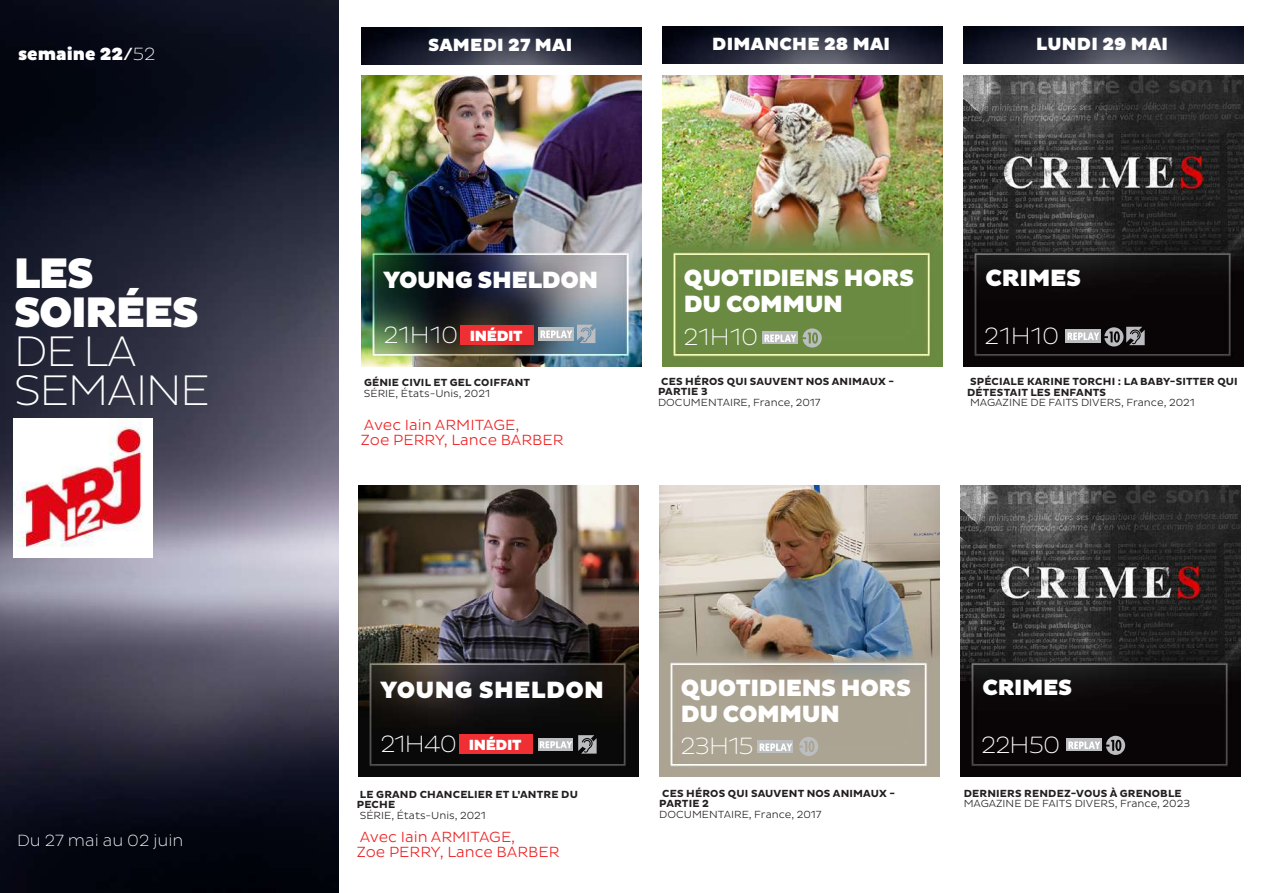
<style>
.page{position:relative;width:1263px;height:893px;background:#fff}
.page>*{position:absolute;margin:0;border:0;box-sizing:border-box;transform-origin:0 0}
.t1{font:200 43.5px/39px "Pluto Sans";letter-spacing:-.04em;color:#fff}
.t2{font:900 43.5px/39px "Pluto Sans";letter-spacing:-.04em;color:#fff}
.t3{font:900 24px/25.5px "Pluto Sans";letter-spacing:-.015em;color:#fff}
.t4{font:200 24px "Pluto Sans";letter-spacing:-.015em;color:#fff}
.t5{font:900 24px "Pluto Sans";letter-spacing:.015em;color:#fff}
.t6{font:900 22.5px "Pluto Sans";letter-spacing:-.015em;color:#fff}
.t7{font:900 18px "Pluto Sans";letter-spacing:.015em;color:#fff}
.t8{font:200 16.5px "Pluto Sans";color:#fff}
.t9{font:300 15px/15px "Pluto Sans";color:#ee2123}
.t10{font:900 15px "Pluto Sans";letter-spacing:-.025em;color:#fff}
.t11{font:700 10.5px/10.5px "Pluto Sans";letter-spacing:.015em;color:#231f20}
.t12{font:300 10.5px "Pluto Sans";color:#231f20}
.s1{font-weight:200}
</style>
<div class="page">
<img style="left:663px;top:76px;width:279px;height:290px">
<img style="left:964px;top:76px;width:279px;height:290px">
<img style="left:362px;top:75px;width:279px;height:291px">
<img style="left:0;top:0;width:339px;height:893px">
<img style="left:362px;top:27px;width:279px;height:37px">
<img style="left:663px;top:26px;width:279px;height:37px">
<img style="left:964px;top:26px;width:279px;height:37px">
<img style="left:660px;top:486px;width:279px;height:291px">
<img style="left:961px;top:486px;width:279px;height:291px">
<img style="left:359px;top:486px;width:279px;height:290px">
<img style="left:14px;top:419px;width:139px;height:139px">
<img style="left:762px;top:331px;width:35px;height:13px">
<img style="left:758px;top:740px;width:35px;height:13px">
<img style="left:1065px;top:330px;width:35px;height:12px">
<img style="left:1067px;top:738px;width:35px;height:13px">
<svg style="left:1106px;top:736px;width:19px;height:19px"></svg>
<svg style="left:577px;top:325px;width:18px;height:18px"></svg>
<img style="left:539px;top:328px;width:35px;height:12px">
<svg style="left:578px;top:735px;width:19px;height:19px"></svg>
<img style="left:538px;top:738px;width:35px;height:13px">
<svg style="left:803px;top:328px;width:19px;height:20px"></svg>
<div style="left:461px;top:325px;width:73px;height:19px;background:#ee3034"></div>
<div style="left:460px;top:735px;width:73px;height:19px;background:#ee3034"></div>
<svg style="left:799px;top:737px;width:19px;height:19px"></svg>
<svg style="left:1104px;top:327px;width:41px;height:19px"></svg>
<h3 class="t7" style="left:18px;top:43px;width:139px">semaine 22/<span class="s1">52</span></h3>
<h1 class="t2" style="left:14px;top:255px;width:187px">LES<br>SOIRÉES</h1>
<h1 class="t1" style="left:14px;top:332px;width:198px">DE LA<br>SEMAINE</h1>
<h3 class="t8" style="left:17px;top:831px;width:168px">Du 27 mai au 02 juin</h3>
<h3 class="t7" style="left:428px;top:34px;width:146px">SAMEDI 27 MAI</h3>
<h3 class="t7" style="left:712px;top:33px;width:179px">DIMANCHE 28 MAI</h3>
<h3 class="t7" style="left:1036px;top:33px;width:133px">LUNDI 29 MAI</h3>
<h2 class="t3" style="left:384px;top:268px;width:216px">YOUNG SHELDON</h2>
<h2 class="t3" style="left:684px;top:266px;width:232px">QUOTIDIENS HORS<br>DU COMMUN</h2>
<h2 class="t3" style="left:985px;top:266px;width:97px">CRIMES</h2>
<h2 class="t4" style="left:383px;top:321px;width:76px">21H10</h2>
<h2 class="t4" style="left:683px;top:323px;width:76px">21H10</h2>
<h2 class="t4" style="left:984px;top:322px;width:76px">21H10</h2>
<h3 class="t10" style="left:470px;top:327px;width:54px">INÉDIT</h3>
<p class="t11" style="left:364px;top:378px;width:168px">GÉNIE CIVIL ET GEL COIFFANT</p>
<p class="t12" style="left:364px;top:387px;width:128px">SÉRIE, États-Unis, 2021</p>
<p class="t11" style="left:658px;top:376px;width:237px">CES HÉROS QUI SAUVENT NOS ANIMAUX -<br>PARTIE 3</p>
<p class="t12" style="left:658px;top:396px;width:164px">DOCUMENTAIRE, France, 2017</p>
<h3 class="t9" style="left:361px;top:418px;width:204px">Avec Iain ARMITAGE,<br>Zoe PERRY, Lance BARBER</h3>
<p class="t11" style="left:967px;top:377px;width:272px">SPÉCIALE KARINE TORCHI : LA BABY-SITTER QUI<br>DÉTESTAIT LES ENFANTS</p>
<p class="t12" style="left:970px;top:397px;width:226px">MAGAZINE DE FAITS DIVERS, France, 2021</p>
<h2 class="t5" style="left:381px;top:676px;width:225px">YOUNG SHELDON</h2>
<h2 class="t3" style="left:681px;top:676px;width:232px">QUOTIDIENS HORS<br>DU COMMUN</h2>
<h3 class="t6" style="left:982px;top:675px;width:91px">CRIMES</h3>
<h2 class="t4" style="left:380px;top:730px;width:78px">21H40</h2>
<h2 class="t4" style="left:680px;top:732px;width:75px">23H15</h2>
<h2 class="t4" style="left:981px;top:731px;width:81px">22H50</h2>
<h3 class="t10" style="left:469px;top:737px;width:54px">INÉDIT</h3>
<p class="t11" style="left:357px;top:789px;width:222px">LE GRAND CHANCELIER ET L’ANTRE DU<br>PECHE</p>
<p class="t12" style="left:360px;top:809px;width:128px">SÉRIE, États-Unis, 2021</p>
<h3 class="t9" style="left:357px;top:830px;width:204px">Avec Iain ARMITAGE,<br>Zoe PERRY, Lance BARBER</h3>
<p class="t11" style="left:659px;top:788px;width:237px">CES HÉROS QUI SAUVENT NOS ANIMAUX -<br>PARTIE 2</p>
<p class="t12" style="left:659px;top:808px;width:164px">DOCUMENTAIRE, France, 2017</p>
<p class="t11" style="left:964px;top:788px;width:219px">DERNIERS RENDEZ-VOUS À GRENOBLE</p>
<p class="t12" style="left:964px;top:798px;width:228px">MAGAZINE DE FAITS DIVERS, France, 2023</p>
</div>
